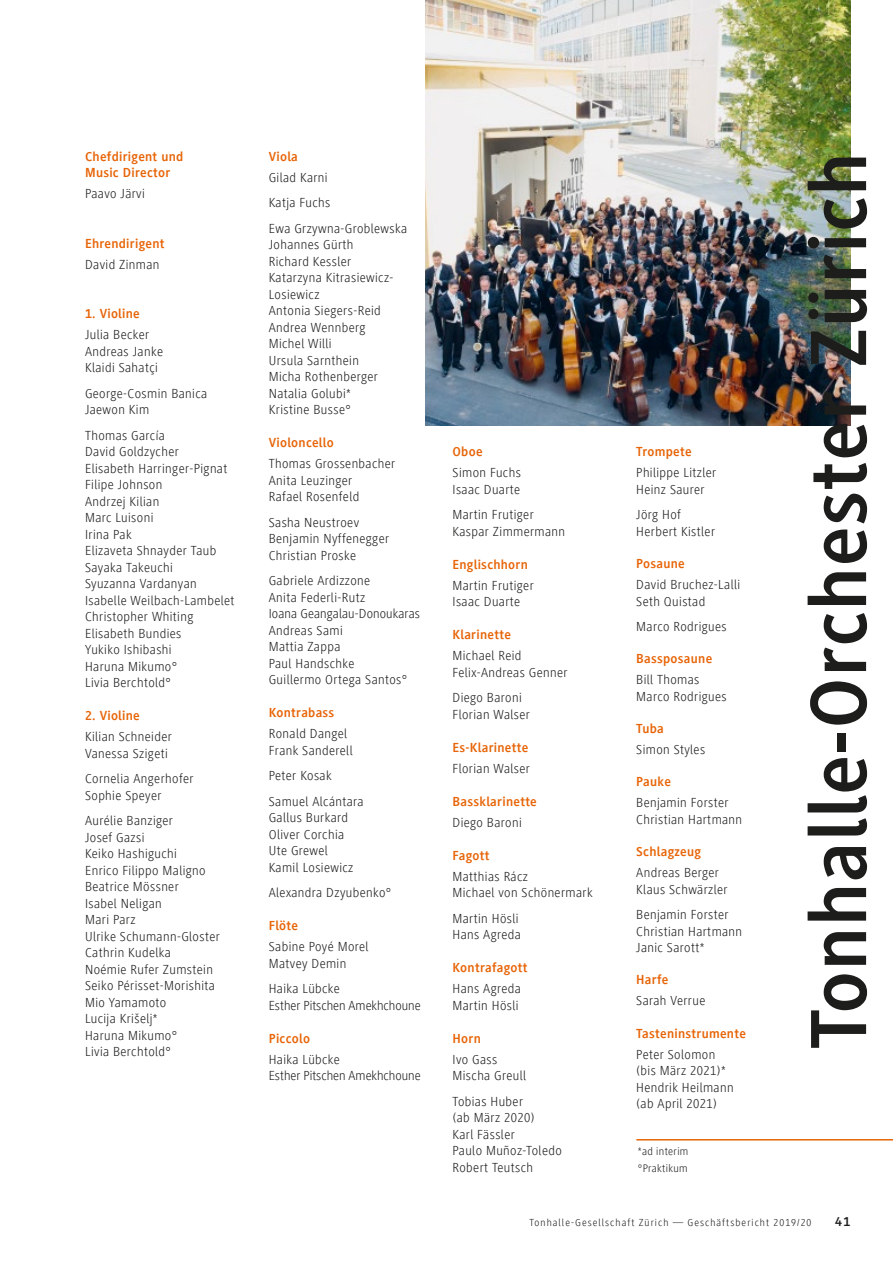
<style>
.page{position:relative;width:893px;height:1263px;background:#fff}
.page>*{position:absolute;margin:0;border:0;box-sizing:border-box;transform-origin:0 0}
.t1{font:700 82.5px "Generis Sans Com";letter-spacing:.01em;color:#1d1d1b}
.t2{font:300 13.5px/16.5px "Generis Sans Com";letter-spacing:.03em;color:#1d1d1b}
.t3{font:700 13.5px/16.5px "Generis Sans Com";letter-spacing:.02em;color:#e76407}
.t4{font:300 13.5px/16.5px "Generis Sans Com";color:#1d1d1b}
.t5{font:700 13.5px "Generis Sans Com";color:#1d1d1b}
.t6{font:300 11.25px/16.5px "Generis Sans Com";letter-spacing:.03em;color:#1d1d1b}
.t7{font:300 10.5px "Generis Sans Com";letter-spacing:.1em;color:#1d1d1b}
</style>
<div class="page">
<img style="left:425px;top:0;width:425px;height:426px">
<hr style="left:636px;top:1139px;width:257px;height:1px;background:#e76407">
<p class="t3" style="left:85px;top:148px;width:100px">Chefdirigent und<br>Music Director</p>
<p class="t2" style="left:85px;top:186px;width:61px">Paavo Järvi</p>
<p class="t3" style="left:85px;top:235px;width:81px">Ehrendirigent</p>
<p class="t2" style="left:85px;top:256px;width:76px">David Zinman</p>
<p class="t3" style="left:85px;top:306px;width:56px">1. Violine</p>
<p class="t2" style="left:85px;top:327px;width:79px">Julia Becker<br>Andreas Janke<br>Klaidi Sahatçi</p>
<p class="t2" style="left:85px;top:385px;width:124px">George-Cosmin Banica<br>Jaewon Kim</p>
<p class="t2" style="left:85px;top:427px;width:151px">Thomas García<br>David Goldzycher<br>Elisabeth Harringer-Pignat<br>Filipe Johnson<br>Andrzej Kilian<br>Marc Luisoni<br>Irina Pak<br>Elizaveta Shnayder Taub<br>Sayaka Takeuchi<br>Syuzanna Vardanyan<br>Isabelle Weilbach-Lambelet<br>Christopher Whiting<br>Elisabeth Bundies<br>Yukiko Ishibashi<br>Haruna Mikumo°<br>Livia Berchtold°</p>
<p class="t3" style="left:85px;top:708px;width:56px">2. Violine</p>
<p class="t2" style="left:85px;top:729px;width:88px">Kilian Schneider<br>Vanessa Szigeti</p>
<p class="t2" style="left:85px;top:771px;width:110px">Cornelia Angerhofer<br>Sophie Speyer</p>
<p class="t2" style="left:85px;top:813px;width:136px">Aurélie Banziger<br>Josef Gazsi<br>Keiko Hashiguchi<br>Enrico Filippo Maligno<br>Beatrice Mössner<br>Isabel Neligan<br>Mari Parz<br>Ulrike Schumann-Gloster<br>Cathrin Kudelka<br>Noémie Rufer Zumstein<br>Seiko Périsset-Morishita<br>Mio Yamamoto<br>Lucija Krišelj*<br>Haruna Mikumo°<br>Livia Berchtold°</p>
<p class="t3" style="left:269px;top:148px;width:31px">Viola</p>
<p class="t2" style="left:269px;top:165px;width:140px;line-height:25.5px">Gilad Karni<br>Katja Fuchs<br>Ewa Grzywna-Groblewska</p>
<p class="t2" style="left:269px;top:237px;width:126px">Johannes Gürth<br>Richard Kessler<br>Katarzyna Kitrasiewicz-<br>Losiewicz<br>Antonia Siegers-Reid<br>Andrea Wennberg<br>Michel Willi<br>Ursula Sarnthein<br>Micha Rothenberger<br>Natalia Golubi*<br>Kristine Busse°</p>
<p class="t3" style="left:269px;top:435px;width:67px">Violoncello</p>
<p class="t2" style="left:269px;top:456px;width:128px">Thomas Grossenbacher<br>Anita Leuzinger<br>Rafael Rosenfeld</p>
<p class="t2" style="left:269px;top:514px;width:122px">Sasha Neustroev<br>Benjamin Nyffenegger<br>Christian Proske</p>
<p class="t2" style="left:269px;top:573px;width:153px">Gabriele Ardizzone<br>Anita Federli-Rutz<br>Ioana Geangalau-Donoukaras<br>Andreas Sami<br>Mattia Zappa<br>Paul Handschke<br>Guillermo Ortega Santos°</p>
<p class="t3" style="left:269px;top:705px;width:67px">Kontrabass</p>
<p class="t2" style="left:269px;top:726px;width:85px">Ronald Dangel<br>Frank Sanderell</p>
<p class="t2" style="left:269px;top:763px;width:96px;line-height:25.5px">Peter Kosak<br>Samuel Alcántara</p>
<p class="t2" style="left:269px;top:810px;width:86px">Gallus Burkard<br>Oliver Corchia<br>Ute Grewel<br>Kamil Losiewicz</p>
<p class="t2" style="left:269px;top:885px;width:124px">Alexandra Dzyubenko°</p>
<p class="t3" style="left:269px;top:918px;width:31px">Flöte</p>
<p class="t2" style="left:269px;top:939px;width:101px">Sabine Poyé Morel<br>Matvey Demin</p>
<p class="t4" style="left:269px;top:981px;width:153px">Haika Lübcke<br>Esther Pitschen Amekhchoune</p>
<p class="t3" style="left:269px;top:1030px;width:43px">Piccolo</p>
<p class="t4" style="left:269px;top:1051px;width:153px">Haika Lübcke<br>Esther Pitschen Amekhchoune</p>
<p class="t3" style="left:452px;top:444px;width:32px">Oboe</p>
<p class="t2" style="left:452px;top:465px;width:70px">Simon Fuchs<br>Isaac Duarte</p>
<p class="t2" style="left:452px;top:507px;width:114px">Martin Frutiger<br>Kaspar Zimmermann</p>
<p class="t3" style="left:452px;top:556px;width:77px">Englischhorn</p>
<p class="t2" style="left:452px;top:577px;width:83px">Martin Frutiger<br>Isaac Duarte</p>
<p class="t3" style="left:452px;top:627px;width:60px">Klarinette</p>
<p class="t2" style="left:452px;top:648px;width:116px">Michael Reid<br>Felix-Andreas Genner</p>
<p class="t2" style="left:452px;top:690px;width:79px">Diego Baroni<br>Florian Walser</p>
<p class="t3" style="left:452px;top:739px;width:77px">Es-Klarinette</p>
<p class="t2" style="left:452px;top:760px;width:79px">Florian Walser</p>
<p class="t3" style="left:452px;top:793px;width:86px">Bassklarinette</p>
<p class="t2" style="left:452px;top:814px;width:71px">Diego Baroni</p>
<p class="t3" style="left:452px;top:847px;width:39px">Fagott</p>
<p class="t2" style="left:452px;top:868px;width:142px">Matthias Rácz<br>Michael von Schönermark</p>
<p class="t2" style="left:452px;top:910px;width:70px">Martin Hösli<br>Hans Agreda</p>
<p class="t3" style="left:452px;top:960px;width:76px">Kontrafagott</p>
<p class="t2" style="left:452px;top:981px;width:70px">Hans Agreda<br>Martin Hösli</p>
<p class="t3" style="left:452px;top:1030px;width:30px">Horn</p>
<p class="t2" style="left:452px;top:1051px;width:75px">Ivo Gass<br>Mischa Greull</p>
<p class="t2" style="left:452px;top:1093px;width:111px">Tobias Huber<br>(ab März 2020)<br>Karl Fässler<br>Paulo Muñoz-Toledo<br>Robert Teutsch</p>
<p class="t3" style="left:636px;top:444px;width:57px">Trompete</p>
<p class="t2" style="left:636px;top:465px;width:82px">Philippe Litzler<br>Heinz Saurer</p>
<p class="t2" style="left:636px;top:507px;width:80px">Jörg Hof<br>Herbert Kistler</p>
<p class="t3" style="left:636px;top:555px;width:50px">Posaune</p>
<p class="t2" style="left:636px;top:576px;width:105px">David Bruchez-Lalli<br>Seth Quistad</p>
<p class="t2" style="left:636px;top:618px;width:92px">Marco Rodrigues</p>
<p class="t3" style="left:636px;top:651px;width:77px">Bassposaune</p>
<p class="t2" style="left:636px;top:672px;width:92px">Bill Thomas<br>Marco Rodrigues</p>
<p class="t3" style="left:636px;top:720px;width:29px">Tuba</p>
<p class="t2" style="left:636px;top:741px;width:70px">Simon Styles</p>
<p class="t3" style="left:636px;top:774px;width:36px">Pauke</p>
<p class="t2" style="left:636px;top:795px;width:107px">Benjamin Forster<br>Christian Hartmann</p>
<p class="t3" style="left:636px;top:843px;width:66px">Schlagzeug</p>
<p class="t2" style="left:636px;top:864px;width:93px">Andreas Berger<br>Klaus Schwärzler</p>
<p class="t2" style="left:636px;top:906px;width:107px">Benjamin Forster<br>Christian Hartmann<br>Janic Sarott*</p>
<p class="t3" style="left:636px;top:972px;width:34px">Harfe</p>
<p class="t2" style="left:636px;top:993px;width:71px">Sarah Verrue</p>
<p class="t3" style="left:636px;top:1025px;width:111px">Tasteninstrumente</p>
<p class="t2" style="left:636px;top:1046px;width:99px">Peter Solomon (bis März 2021)*<br>Hendrik Heilmann (ab April 2021)</p>
<p class="t6" style="left:638px;top:1143px;width:52px">*ad interim °Praktikum</p>
<h1 class="t1" style="left:794px;top:1049px;width:898px;rotate:-90deg">Tonhalle-Orchester Zürich</h1>
<p class="t7" style="left:529px;top:1217px;width:283px">Tonhalle-Gesellschaft Zürich — Geschäftsbericht 2019/20</p>
<p class="t5" style="left:835px;top:1214px;width:17px">41</p>
</div>
